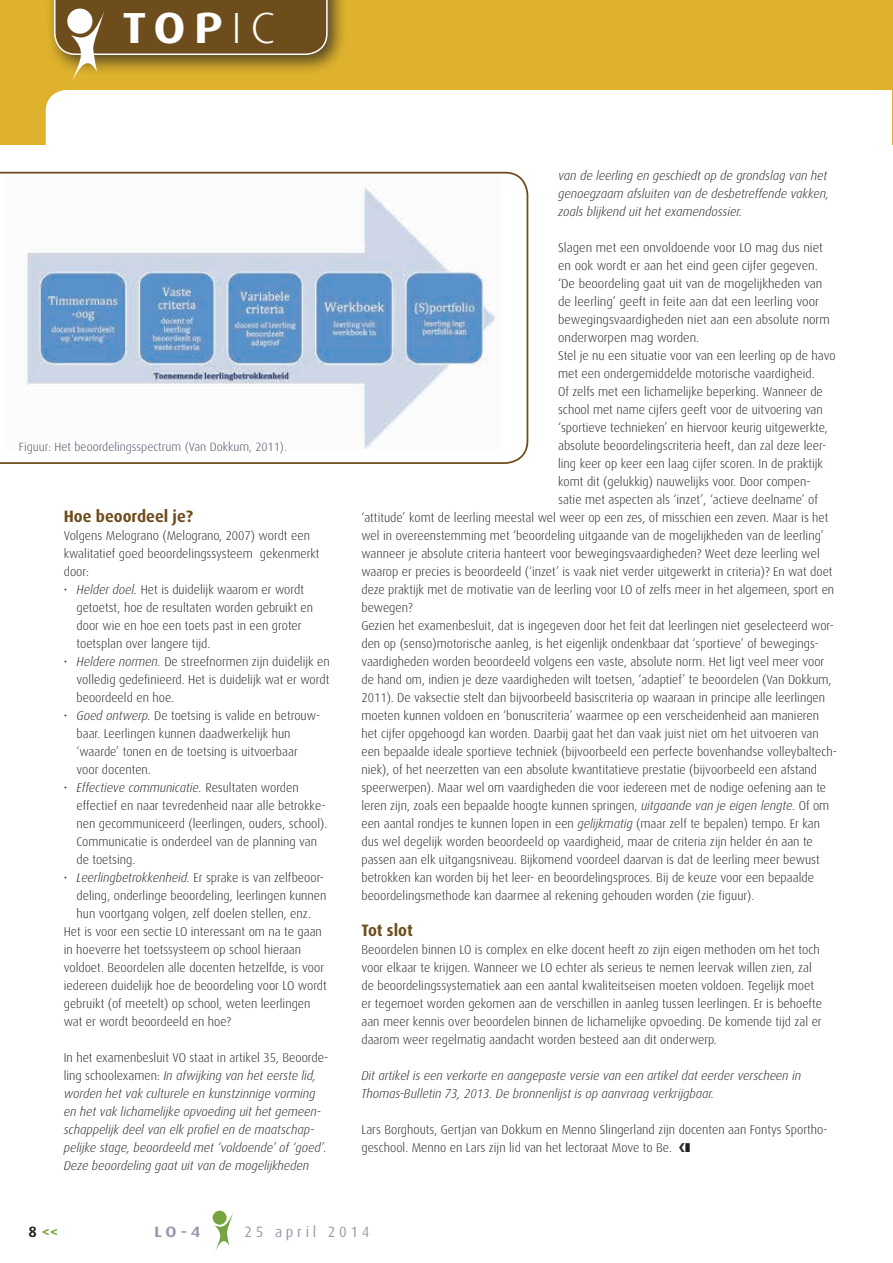
<style>
.page{position:relative;width:893px;height:1263px;background:#fff}
.page>*{position:absolute;margin:0;border:0;box-sizing:border-box;transform-origin:0 0}
.t1{font:700 43.5px "Dax Wide";color:#fff}
.t2{font:700 16.5px "Dax";color:#6d4d1b}
.t3{font:15px "Dax";letter-spacing:.26em;color:#959bab;scale:.96 1}
.t4{font:700 15px "Dax Wide";color:#959bab}
.t5{font:700 15px "Dax";color:#78a341}
.t6{font:300 12.75px/18px "Dax";color:#231f20}
.t7{font:italic 300 12.75px/18px "Dax";color:#231f20}
.t8{font:300 12px "Dax";color:#4a5063}
.s1{font-weight:300}
.s2{font-style:italic}
.s3{font-style:normal}
.s4{color:#231f20}
</style>
<div class="page">
<div style="left:0;top:0;width:893px;height:144px;background:#deb22d"></div>
<div style="left:46px;top:0;width:302px;height:75px;background:#231f20;opacity:.75"></div>
<svg style="left:54px;top:0;width:274px;height:82px"></svg>
<svg style="left:46px;top:90px;width:846px;height:159px"></svg>
<svg style="left:0;top:172px;width:528px;height:292px"></svg>
<img style="left:5px;top:177px;width:496px;height:273px">
<div style="left:213px;top:1211px;width:14px;height:14px;background:#78a341;border-radius:50%"></div>
<svg style="left:215px;top:1212px;width:18px;height:39px"></svg>
<h1 class="t1" style="left:122px;top:3px;width:130px">TOP<span class="s1">ic</span></h1>
<p class="t8" style="left:19px;top:440px;width:269px">Figuur: Het beoordelingsspectrum (Van Dokkum, 2011).</p>
<p class="t2" style="left:64px;top:507px;width:131px">Hoe beoordeel je?</p>
<p class="t6" style="left:64px;top:527px;width:257px">Volgens Melograno (Melograno, 2007) wordt een kwalitatief goed beoordelingssysteem gekenmerkt door:</p>
<p class="t6" style="left:77px;top:581px;width:238px;text-indent:-13px">• <span class="s2">Helder doel.</span> Het is duidelijk waarom er wordt getoetst, hoe de resultaten worden gebruikt en door wie en hoe een toets past in een groter toetsplan over langere tijd.</p>
<p class="t6" style="left:77px;top:653px;width:255px;text-align:justify;text-indent:-13px">• <span class="s2">Heldere normen.</span> De streefnormen zijn duidelijk en volledig gedefinieerd. Het is duidelijk wat er wordt beoordeeld en hoe.</p>
<p class="t6" style="left:77px;top:707px;width:245px;text-indent:-13px">• <span class="s2">Goed ontwerp.</span> De toetsing is valide en betrouw&shy;baar. Leerlingen kunnen daadwerkelijk hun ‘waarde’ tonen en de toetsing is uitvoerbaar voor docenten.</p>
<p class="t6" style="left:77px;top:779px;width:252px;text-indent:-13px">• <span class="s2">Effectieve communicatie.</span> Resultaten worden effectief en naar tevredenheid naar alle betrokke&shy;nen gecommuniceerd (leerlingen, ouders, school).<br>Communicatie is onderdeel van de planning van de toetsing.</p>
<p class="t6" style="left:64px;top:869px;width:262px">• <span class="s2">Leerlingbetrokkenheid.</span> Er sprake is van zelfbeoor-</p>
<p class="t6" style="left:77px;top:887px;width:251px">deling, onderlinge beoordeling, leerlingen kunnen</p>
<p class="t6" style="left:77px;top:905px;width:236px">hun voortgang volgen, zelf doelen stellen, enz.</p>
<p class="t6" style="left:64px;top:923px;width:260px">Het is voor een sectie LO interessant om na te gaan</p>
<p class="t6" style="left:64px;top:941px;width:239px">in hoeverre het toetssysteem op school hieraan</p>
<p class="t6" style="left:64px;top:959px;width:262px">voldoet. Beoordelen alle docenten hetzelfde, is voor</p>
<p class="t6" style="left:64px;top:977px;width:265px">iedereen duidelijk hoe de beoordeling voor LO wordt</p>
<p class="t6" style="left:64px;top:995px;width:248px">gebruikt (of meetelt) op school, weten leerlingen</p>
<p class="t6" style="left:64px;top:1013px;width:169px">wat er wordt beoordeeld en hoe?</p>
<p class="t7" style="left:64px;top:1049px;width:266px"><span class="s3">I n het examenbesluit VO staat in artikel 35, Beoorde&shy;ling schoolexamen:</span> In afwijking van het eerste lid, worden het vak culturele en kunstzinnige vorming en het vak lichamelijke opvoeding uit het gemeen&shy;schappelijk deel van elk profiel en de maatschap&shy;pelijke stage, beoordeeld met ‘voldoende’ of ‘goed’.<br>Deze beoordeling gaat uit van de mogelijkheden</p>
<p class="t7" style="left:558px;top:167px;width:272px">van de leerling en geschiedt op de grondslag van het genoegzaam afsluiten van de desbetreffende vakken, zoals blijkend uit het examendossier.</p>
<p class="t6" style="left:558px;top:239px;width:266px">Slagen met een onvoldoende voor LO mag dus niet</p>
<p class="t6" style="left:558px;top:257px;width:261px">en ook wordt er aan het eind geen cijfer gegeven.</p>
<p class="t6" style="left:558px;top:275px;width:266px">‘De beoordeling gaat uit van de mogelijkheden van</p>
<p class="t6" style="left:558px;top:293px;width:262px">de leerling’ geeft in feite aan dat een leerling voor</p>
<p class="t6" style="left:558px;top:311px;width:273px">bewegingsvaardigheden niet aan een absolute norm</p>
<p class="t6" style="left:558px;top:329px;width:143px">onderworpen mag worden.</p>
<p class="t6" style="left:558px;top:347px;width:279px">Stel je nu een situatie voor van een leerling op de havo</p>
<p class="t6" style="left:558px;top:365px;width:258px">met een ondergemiddelde motorische vaardigheid.</p>
<p class="t6" style="left:558px;top:383px;width:266px">Of zelfs met een lichamelijke beperking. Wanneer de</p>
<p class="t6" style="left:558px;top:401px;width:266px">school met name cijfers geeft voor de uitvoering van</p>
<p class="t6" style="left:558px;top:419px;width:271px">‘sportieve technieken’ en hiervoor keurig uitgewerkte,</p>
<p class="t6" style="left:558px;top:437px;width:270px">absolute beoordelingscriteria heeft, dan zal deze leer-</p>
<p class="t6" style="left:558px;top:455px;width:266px">ling keer op keer een laag cijfer scoren. I n de praktijk</p>
<p class="t6" style="left:558px;top:473px;width:254px">komt dit (gelukkig) nauwelijks voor. Door compen-</p>
<p class="t6" style="left:558px;top:491px;width:261px">satie met aspecten als ‘inzet’, ‘actieve deelname’ of</p>
<p class="t6" style="left:361px;top:509px;width:469px">‘attitude’ komt de leerling meestal wel weer op een zes, of misschien een zeven. Maar is het</p>
<p class="t6" style="left:361px;top:527px;width:464px">wel in overeenstemming met ‘beoordeling uitgaande van de mogelijkheden van de leerling’</p>
<p class="t6" style="left:361px;top:545px;width:460px">wanneer je absolute criteria hanteert voor bewegingsvaardigheden? Weet deze leerling wel</p>
<p class="t6" style="left:361px;top:563px;width:473px">waarop er precies is beoordeeld (‘inzet’ is vaak niet verder uitgewerkt in criteria)? En wat doet</p>
<p class="t6" style="left:361px;top:581px;width:474px">deze praktijk met de motivatie van de leerling voor LO of zelfs meer in het algemeen, sport en</p>
<p class="t6" style="left:361px;top:599px;width:53px">bewegen?</p>
<p class="t6" style="left:361px;top:617px;width:474px">Gezien het examenbesluit, dat is ingegeven door het feit dat leerlingen niet geselecteerd wor-</p>
<p class="t6" style="left:361px;top:635px;width:459px">den op (senso)motorische aanleg, is het eigenlijk ondenkbaar dat ‘sportieve’ of bewegings-</p>
<p class="t6" style="left:361px;top:653px;width:464px">vaardigheden worden beoordeeld volgens een vaste, absolute norm. Het ligt veel meer voor</p>
<p class="t6" style="left:361px;top:671px;width:472px">de hand om, indien je deze vaardigheden wilt toetsen, ‘adaptief’ te beoordelen (Van Dokkum,</p>
<p class="t6" style="left:361px;top:689px;width:465px">2011). De vaksectie stelt dan bijvoorbeeld basiscriteria op waaraan in principe alle leerlingen</p>
<p class="t6" style="left:361px;top:707px;width:459px">moeten kunnen voldoen en ‘bonuscriteria’ waarmee op een verscheidenheid aan manieren</p>
<p class="t6" style="left:361px;top:725px;width:459px">het cijfer opgehoogd kan worden. Daarbij gaat het dan vaak juist niet om het uitvoeren van</p>
<p class="t6" style="left:361px;top:743px;width:477px">een bepaalde ideale sportieve techniek (bijvoorbeeld een perfecte bovenhandse volleybaltech-</p>
<p class="t6" style="left:361px;top:761px;width:457px">niek), of het neerzetten van een absolute kwantitatieve prestatie (bijvoorbeeld een afstand</p>
<p class="t6" style="left:361px;top:779px;width:466px">speerwerpen). Maar wel om vaardigheden die voor iedereen met de nodige oefening aan te</p>
<p class="t6" style="left:361px;top:797px;width:469px">leren zijn, zoals een bepaalde hoogte kunnen springen, <span class="s2">uitgaande van je eigen lengte</span>. Of om</p>
<p class="t6" style="left:361px;top:815px;width:460px">een aantal rondjes te kunnen lopen in een <span class="s2">gelijkmatig</span> (maar zelf te bepalen) tempo. Er kan</p>
<p class="t6" style="left:361px;top:833px;width:453px">dus wel degelijk worden beoordeeld op vaardigheid, maar de criteria zijn helder én aan te</p>
<p class="t6" style="left:361px;top:851px;width:460px">passen aan elk uitgangsniveau. Bijkomend voordeel daarvan is dat de leerling meer bewust</p>
<p class="t6" style="left:361px;top:869px;width:454px">betrokken kan worden bij het leer- en beoordelingsproces. Bij de keuze voor een bepaalde</p>
<p class="t6" style="left:361px;top:887px;width:394px">beoordelingsmethode kan daarmee al rekening gehouden worden (zie figuur).</p>
<p class="t2" style="left:361px;top:921px;width:53px">Tot slot</p>
<p class="t6" style="left:361px;top:941px;width:462px">Beoordelen binnen LO is complex en elke docent heeft zo zijn eigen methoden om het toch voor elkaar te krijgen. Wanneer we LO echter als serieus te nemen leervak willen zien, zal de beoordelingssystematiek aan een aantal kwaliteitseisen moeten voldoen. Tegelijk moet er tegemoet worden gekomen aan de verschillen in aanleg tussen leerlingen. Er is behoefte aan meer kennis over beoordelen binnen de lichamelijke opvoeding. De komende tijd zal er daarom weer regelmatig aandacht worden besteed aan dit onderwerp.</p>
<p class="t7" style="left:361px;top:1067px;width:441px">Dit artikel is een verkorte en aangepaste versie van een artikel dat eerder verscheen in<br>Thomas-Bulletin 73, 2013. De bronnenlijst is op aanvraag verkrijgbaar.</p>
<p class="t6" style="left:361px;top:1121px;width:468px">Lars Borghouts, Gertjan van Dokkum en Menno Slingerland zijn docenten aan Fontys Sportho&shy;geschool. Menno en Lars zijn lid van het lectoraat Move to Be. ❚</p>
<p class="t5" style="left:29px;top:1224px;width:31px"><span class="s4">8</span> &lt;&lt;</p>
<p class="t4" style="left:154px;top:1223px;width:48px">LO-4</p>
<p class="t3" style="left:245px;top:1223px;width:132px">25 april 2014</p>
</div>
